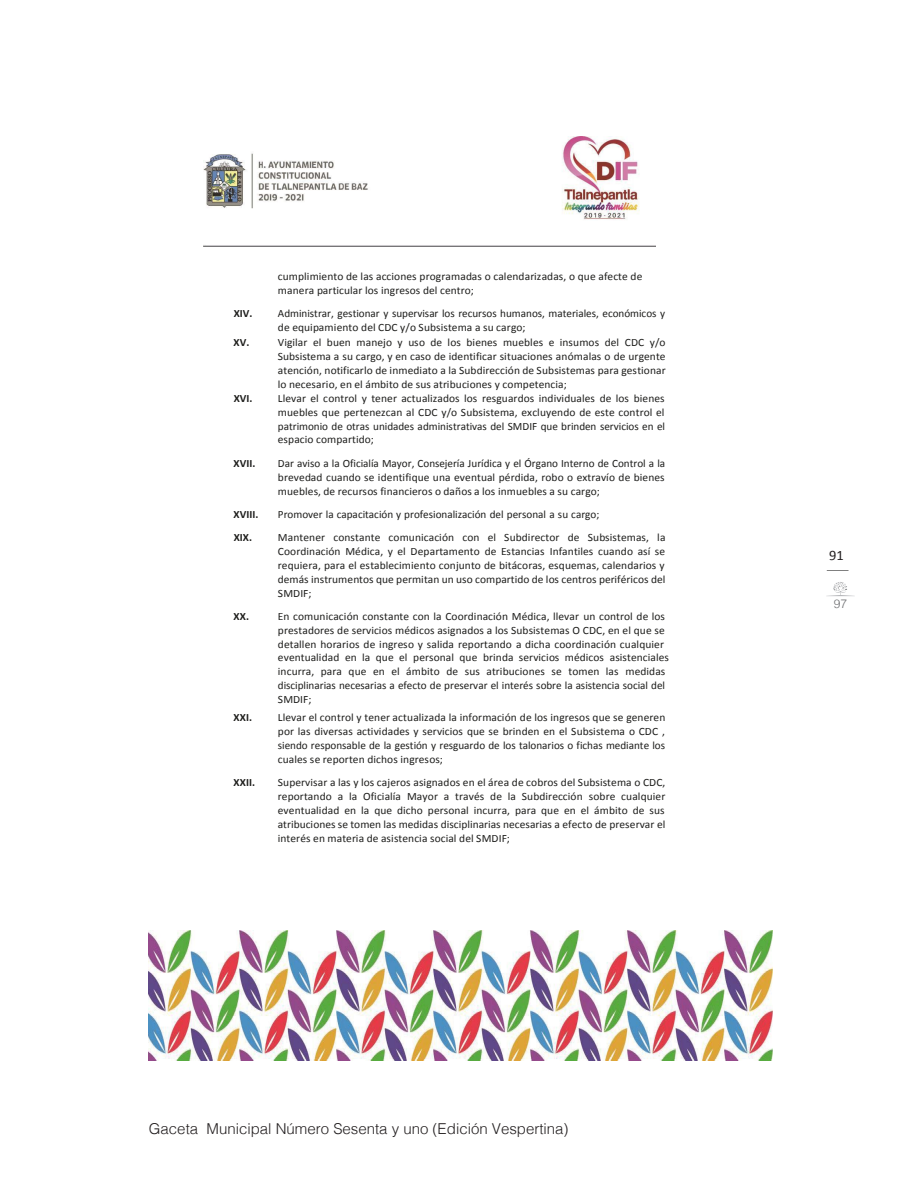
<style>
.page{position:relative;width:915px;height:1191px;background:#fff}
.page>*{position:absolute;margin:0;border:0;box-sizing:border-box;transform-origin:0 0}
.t1{font:300 15px "Helvetica";color:#231f20}
.t2{font:14.4px "Calibri";color:#231f20}
.t3{font:300 12px "Helvetica";color:#6c6d70}
.t4{font:11.1px/14px "Calibri";letter-spacing:.005em;color:#1d1d1b;text-align:justify}
.t5{font:700 11.1px "Calibri";color:#1d1d1b}
</style>
<div class="page">
<svg style="left:827px;top:582px;width:27px;height:14px"></svg>
<img style="left:203px;top:137px;width:452px;height:110px">
<img style="left:149px;top:930px;width:622px;height:130px">
<p class="t4" style="left:278px;top:269px;width:366px">cumplimiento de las acciones programadas o calendarizadas, o que afecte de manera particular los ingresos del centro;</p>
<p class="t5" style="left:233px;top:306px;width:20px">XIV.</p>
<p class="t4" style="left:278px;top:306px;width:388px">Administrar, gestionar y supervisar los recursos humanos, materiales, económicos y de equipamiento del CDC y/o Subsistema a su cargo;</p>
<p class="t5" style="left:233px;top:335px;width:17px">XV.</p>
<p class="t4" style="left:278px;top:335px;width:389px">Vigilar el buen manejo y uso de los bienes muebles e insumos del CDC y/o Subsistema a su cargo, y en caso de identificar situaciones anómalas o de urgente atención, notificarlo de inmediato a la Subdirección de Subsistemas para gestionar lo necesario, en el ámbito de sus atribuciones y competencia;</p>
<p class="t5" style="left:233px;top:391px;width:20px">XVI.</p>
<p class="t4" style="left:278px;top:391px;width:388px">Llevar el control y tener actualizados los resguardos individuales de los bienes muebles que pertenezcan al CDC y/o Subsistema, excluyendo de este control el patrimonio de otras unidades administrativas del SMDIF que brinden servicios en el espacio compartido;</p>
<p class="t5" style="left:233px;top:456px;width:23px">XVII.</p>
<p class="t4" style="left:278px;top:456px;width:388px">Dar aviso a la Oficialía Mayor, Consejería Jurídica y el Órgano Interno de Control a la brevedad cuando se identifique una eventual pérdida, robo o extravío de bienes muebles, de recursos financieros o daños a los inmuebles a su cargo;</p>
<p class="t5" style="left:233px;top:507px;width:26px">XVIII.</p>
<p class="t4" style="left:278px;top:507px;width:323px">Promover la capacitación y profesionalización del personal a su cargo;</p>
<p class="t5" style="left:233px;top:530px;width:20px">XIX.</p>
<p class="t4" style="left:278px;top:530px;width:389px">Mantener constante comunicación con el Subdirector de Subsistemas, la Coordinación Médica, y el Departamento de Estancias Infantiles cuando así se requiera, para el establecimiento conjunto de bitácoras, esquemas, calendarios y demás instrumentos que permitan un uso compartido de los centros periféricos del SMDIF;</p>
<p class="t5" style="left:233px;top:609px;width:17px">XX.</p>
<p class="t4" style="left:278px;top:609px;width:392px;text-align:left">En comunicación constante con la Coordinación Médica, llevar un control de los prestadores de servicios médicos asignados a los Subsistemas O CDC, en el que se detallen horarios de ingreso y salida reportando a dicha coordinación cualquier eventualidad en la que el personal que brinda servicios médicos asistenciales incurra, para que en el ámbito de sus atribuciones se tomen las medidas disciplinarias necesarias a efecto de preservar el interés sobre la asistencia social del SMDIF;</p>
<p class="t5" style="left:233px;top:710px;width:20px">XXI.</p>
<p class="t4" style="left:278px;top:711px;width:389px">Llevar el control y tener actualizada la información de los ingresos que se generen por las diversas actividades y servicios que se brinden en el Subsistema o CDC , siendo responsable de la gestión y resguardo de los talonarios o fichas mediante los cuales se reporten dichos ingresos;</p>
<p class="t5" style="left:233px;top:775px;width:23px">XXII.</p>
<p class="t4" style="left:278px;top:775px;width:389px">Supervisar a las y los cajeros asignados en el área de cobros del Subsistema o CDC, reportando a la Oficialía Mayor a través de la Subdirección sobre cualquier eventualidad en la que dicho personal incurra, para que en el ámbito de sus atribuciones se tomen las medidas disciplinarias necesarias a efecto de preservar el interés en materia de asistencia social del SMDIF;</p>
<h1 class="t1" style="left:149px;top:1115px;width:421px">Gaceta Municipal Número Sesenta y uno (Edición Vespertina)</h1>
<p class="t2" style="left:828px;top:545px;width:16px">91</p>
<p class="t3" style="left:833px;top:593px;width:15px">97</p>
</div>
